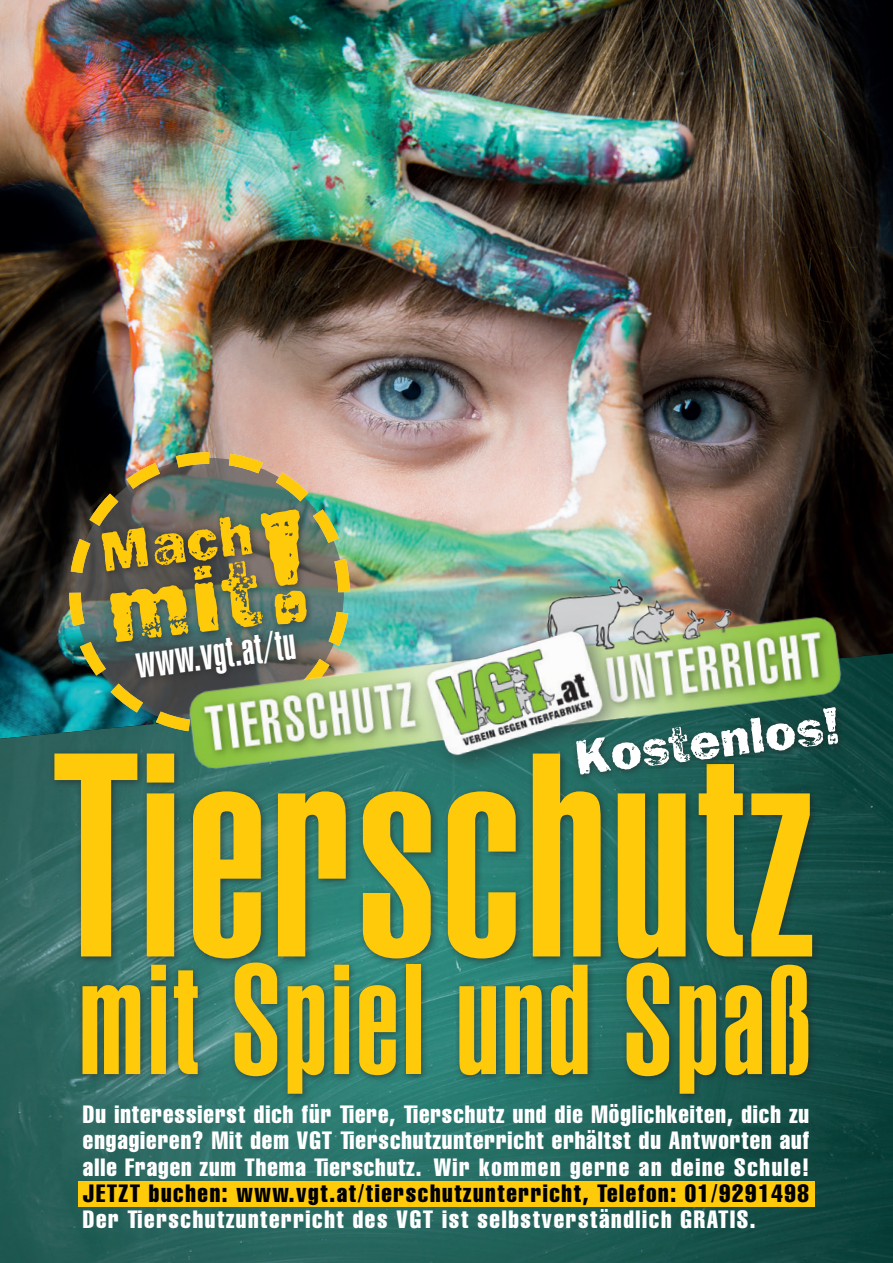
<style>
.page{position:relative;width:893px;height:1263px;background:#fff}
.page>*{position:absolute;margin:0;border:0;box-sizing:border-box;transform-origin:0 0}
.t1{font:900 extra-condensed 285px "Helvetica";letter-spacing:.02em;color:#feca0a}
.t2{font:900 extra-condensed 153.6px "Helvetica";letter-spacing:.02em;color:#feca0a}
.t3{font:96.15px "Frankie";color:#feca0a}
.t4{font:58.35px "Frankie";color:#feca0a}
.t5{font:51.45px "Frankie";color:#fff}
.t6{font:900 extra-condensed 42.75px "Helvetica";color:#fff}
.t7{font:extra-condensed 24.6px/26.2px "Helvetica";letter-spacing:.065em;color:#fff;text-align:justify}
.t8{font:extra-condensed 24.6px "Helvetica";letter-spacing:.065em;color:#000001}
.s1{font-size:158.48px}
</style>
<div class="page">
<img style="left:0;top:0;width:893px;height:653px">
<img style="left:0;top:653px;width:893px;height:610px">
<div style="left:49px;top:748px;width:772px;height:219px;background:#231f20;opacity:.6"></div>
<div style="left:77px;top:957px;width:740px;height:145px;background:#231f20;opacity:.6"></div>
<div style="left:79px;top:1181px;width:736px;height:25px;background:#feca0a"></div>
<img style="left:63px;top:446px;width:293px;height:293px">
<div style="left:96px;top:504px;width:219px;height:146px;background:#231f20;opacity:.6"></div>
<img style="left:105px;top:537px;width:788px;height:275px">
<h3 class="t3" style="left:101px;top:554px;width:208px;rotate:-7deg">mit<span class="s1">!</span></h3>
<h3 class="t4" style="left:96px;top:518px;width:154px;rotate:-7deg">Mach</h3>
<h3 class="t6" style="left:133px;top:639px;width:161px;rotate:-7deg">www.vgt.at/tu</h3>
<h3 class="t5" style="left:573px;top:727px;width:266px;rotate:-7deg">Kostenlos!</h3>
<h1 class="t1" style="left:51px;top:693px;width:764px">Tierschutz</h1>
<h2 class="t2" style="left:79px;top:932px;width:734px">mit Spiel und Spaß</h2>
<p class="t7" style="left:83px;top:1101px;width:728px">Du interessierst dich für Tiere, Tierschutz und die Möglichkeiten, dich zu engagieren? Mit dem VGT Tierschutzunterricht erhältst du Antworten auf alle Fragen zum Thema Tierschutz. Wir kommen gerne an deine Schule!</p>
<p class="t8" style="left:83px;top:1178px;width:728px">JETZT buchen: www.vgt.at/tierschutzunterricht, Telefon: 01/9291498</p>
<p class="t7" style="left:83px;top:1206px;width:674px">Der Tierschutzunterricht des VGT ist selbstverständlich GRATIS.</p>
</div>
